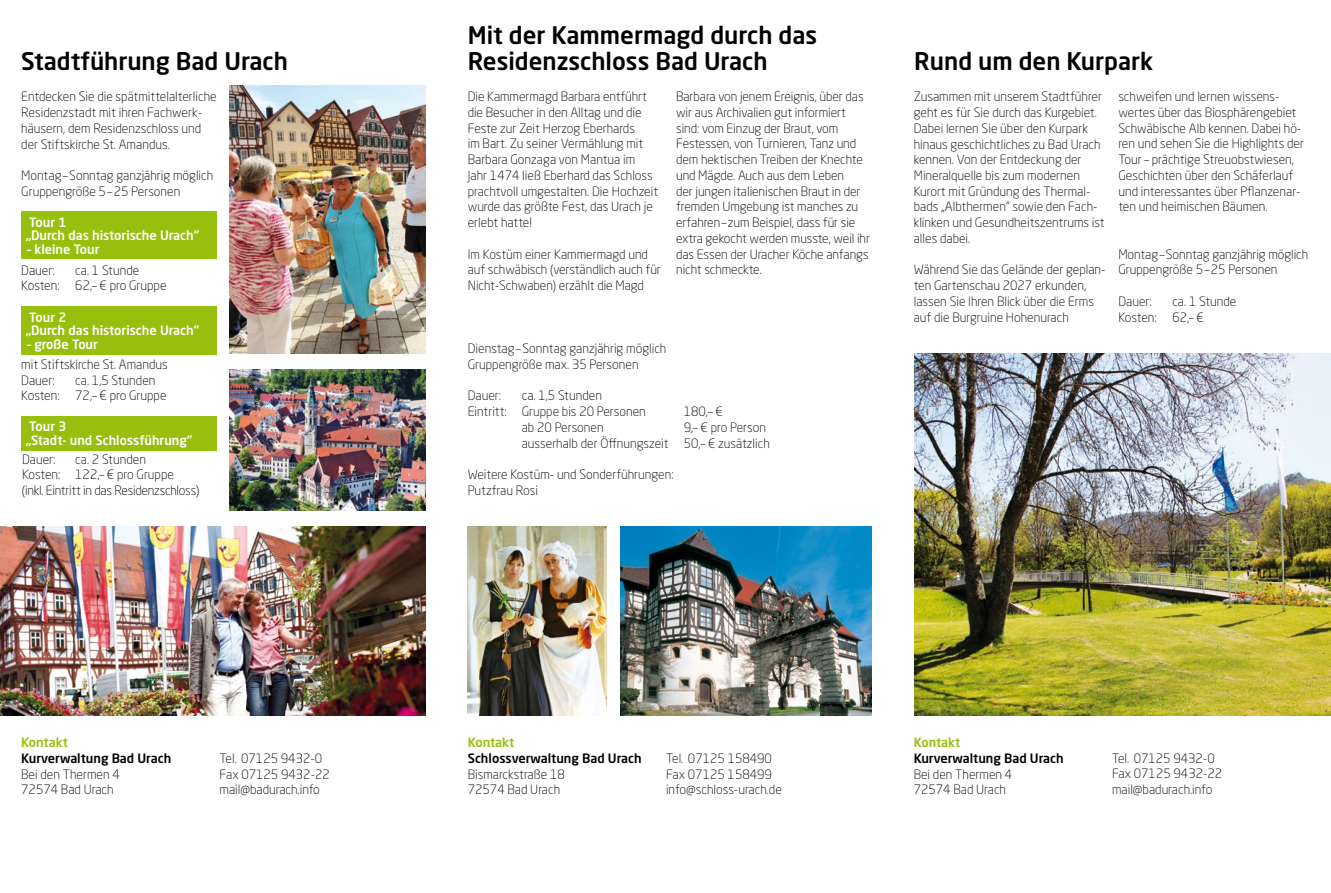
<style>
.page{position:relative;width:1331px;height:893px;background:#fff}
.page>*{position:absolute;margin:0;border:0;box-sizing:border-box;transform-origin:0 0}
.t1{font:500 24px/25.5px "Neo Sans Pro";color:#000}
.t2{font:300 12.75px/15.8px "Neo Sans Pro";color:#000}
.t3{font:500 12.75px/13.5px "Neo Sans Pro";color:#fff}
.t4{font:300 12.75px/15.8px "Neo Sans Pro";letter-spacing:-.02em;color:#000}
.t5{font:500 12.75px "Neo Sans Pro";color:#000}
.t6{font:500 12.75px "Neo Sans Pro";color:#97bf0d}
</style>
<div class="page">
<img style="left:914px;top:353px;width:417px;height:363px">
<div style="left:21px;top:212px;width:196px;height:47px;background:#97bf0d"></div>
<div style="left:21px;top:416px;width:196px;height:34px;background:#97bf0d"></div>
<div style="left:21px;top:306px;width:196px;height:49px;background:#97bf0d"></div>
<img style="left:230px;top:86px;width:195px;height:267px">
<img style="left:230px;top:369px;width:195px;height:142px">
<img style="left:0;top:527px;width:425px;height:189px">
<img style="left:468px;top:527px;width:139px;height:189px">
<img style="left:621px;top:527px;width:251px;height:189px">
<h1 class="t1" style="left:21px;top:48px;width:268px">Stadtführung Bad Urach</h1>
<p class="t2" style="left:21px;top:89px;width:197px">Entdecken Sie die spätmittelalterliche Residenzstadt mit ihren Fachwerk&shy;häusern, dem Residenzschloss und der Stiftskirche St. Amandus.</p>
<p class="t2" style="left:21px;top:167px;width:193px">Montag–Sonntag ganzjährig möglich<br>Gruppengröße 5–25 Personen</p>
<p class="t3" style="left:26px;top:215px;width:175px">Tour 1<br>„Durch das historische Urach“</p>
<p class="t3" style="left:27px;top:242px;width:74px">– kleine Tour</p>
<p class="t2" style="left:21px;top:262px;width:147px;text-indent:54px">ca. 1 Stunde<br>Kosten: 62,– € pro Gruppe</p>
<p class="t2" style="left:21px;top:262px;width:35px">Dauer:</p>
<p class="t3" style="left:26px;top:310px;width:175px">Tour 2<br>„Durch das historische Urach“</p>
<p class="t3" style="left:27px;top:337px;width:72px">– große Tour</p>
<p class="t2" style="left:21px;top:356px;width:148px">mit Stiftskirche St. Amandus<br>Dauer:</p>
<p class="t2" style="left:21px;top:372px;width:147px;text-indent:54px">ca. 1,5 Stunden<br>Kosten: 72,– € pro Gruppe</p>
<p class="t3" style="left:26px;top:420px;width:168px">Tour 3<br>„Stadt- und Schlossführung“</p>
<p class="t4" style="left:22px;top:451px;width:179px;text-indent:53px">ca. 2 Stunden<br>Kosten: 122,– € pro Gruppe<br>(inkl. Eintritt in das Residenzschloss)</p>
<p class="t2" style="left:22px;top:451px;width:35px">Dauer:</p>
<p class="t6" style="left:21px;top:734px;width:48px">Kontakt</p>
<p class="t5" style="left:21px;top:750px;width:152px">Kurverwaltung Bad Urach</p>
<p class="t2" style="left:21px;top:766px;width:100px">Bei den Thermen 4<br>72574 Bad Urach</p>
<p class="t2" style="left:220px;top:750px;width:112px">Tel. 07125 9432-0<br>Fax 07125 9432-22 mail@badurach.info</p>
<h1 class="t1" style="left:468px;top:22px;width:351px">Mit der Kammermagd durch das<br>Residenzschloss Bad Urach</h1>
<p class="t2" style="left:468px;top:89px;width:192px">Die Kammermagd Barbara entführt die Besucher in den Alltag und die<br>Feste zur Zeit Herzog Eberhards<br>im Bart. Zu seiner Vermählung mit<br>Barbara Gonzaga von Mantua im<br>Jahr 1474 ließ Eberhard das Schloss prachtvoll umgestalten. Die Hochzeit wurde das größte Fest, das Urach je erlebt hatte!</p>
<p class="t2" style="left:468px;top:246px;width:195px">Im Kostüm einer Kammermagd und auf schwäbisch (verständlich auch für<br>Nicht-Schwaben) erzählt die Magd</p>
<p class="t2" style="left:676px;top:89px;width:195px">Barbara von jenem Ereignis, über das wir aus Archivalien gut informiert sind: vom Einzug der Braut, vom Festessen, von Turnieren, Tanz und dem hektischen Treiben der Knechte und Mägde. Auch aus dem Leben<br>der jungen italienischen Braut in der fremden Umgebung ist manches zu erfahren– zum Beispiel, dass für sie extra gekocht werden musste, weil ihr das Essen der Uracher Köche anfangs nicht schmeckte.</p>
<p class="t2" style="left:468px;top:341px;width:200px">Dienstag–Sonntag ganzjährig möglich<br>Gruppengröße max. 35 Personen</p>
<p class="t2" style="left:468px;top:388px;width:35px">Dauer:</p>
<p class="t2" style="left:468px;top:388px;width:180px;text-indent:54px">ca. 1,5 Stunden<br>Eintritt: Gruppe bis 20 Personen</p>
<p class="t2" style="left:684px;top:404px;width:41px">180,– €</p>
<p class="t2" style="left:522px;top:419px;width:250px;text-align:right">9,– € pro Person<br>ausserhalb der Öffnungszeit 50,– € zusätzlich</p>
<p class="t2" style="left:468px;top:467px;width:207px">Weitere Kostüm- und Sonderführungen:<br>Putzfrau Rosi</p>
<p class="t2" style="left:522px;top:419px;width:84px">ab 20 Personen</p>
<h1 class="t1" style="left:914px;top:48px;width:241px">Rund um den Kurpark</h1>
<p class="t2" style="left:914px;top:89px;width:193px">Zusammen mit unserem Stadtführer geht es für Sie durch das Kurgebiet.<br>Dabei lernen Sie über den Kurpark hinaus geschichtliches zu Bad Urach kennen. Von der Entdeckung der<br>Mineralquelle bis zum modernen<br>Kurort mit Gründung des Thermal&shy;bads „Albthermen” sowie den Fach&shy;klinken und Gesundheitszentrums ist alles dabei.</p>
<p class="t2" style="left:914px;top:262px;width:193px">Während Sie das Gelände der geplan&shy;ten Gartenschau 2027 erkunden, lassen Sie Ihren Blick über die Erms auf die Burgruine Hohenurach</p>
<p class="t2" style="left:1118px;top:89px;width:187px">schweifen und lernen wissens&shy;wertes über das Biosphärengebiet Schwäbische Alb kennen. Dabei hö&shy;ren und sehen Sie die Highlights der Tour – prächtige Streuobstwiesen, Geschichten über den Schäferlauf und interessantes über Pflanzenar&shy;ten und heimischen Bäumen.</p>
<p class="t2" style="left:1118px;top:246px;width:191px">Montag–Sonntag ganzjährig möglich<br>Gruppengröße 5–25 Personen</p>
<p class="t2" style="left:1118px;top:293px;width:35px">Dauer:</p>
<p class="t2" style="left:1118px;top:293px;width:120px;text-indent:54px">ca. 1 Stunde<br>Kosten: 62,– €</p>
<p class="t6" style="left:468px;top:734px;width:48px">Kontakt</p>
<p class="t5" style="left:468px;top:750px;width:175px">Schlossverwaltung Bad Urach</p>
<p class="t2" style="left:468px;top:766px;width:99px">Bismarckstraße 18<br>72574 Bad Urach</p>
<p class="t2" style="left:666px;top:750px;width:117px">Tel. 07125 158490<br>Fax 07125 158499 info@schloss-urach.de</p>
<p class="t6" style="left:914px;top:734px;width:48px">Kontakt</p>
<p class="t5" style="left:914px;top:750px;width:152px">Kurverwaltung Bad Urach</p>
<p class="t2" style="left:914px;top:766px;width:100px">Bei den Thermen 4<br>72574 Bad Urach</p>
<p class="t2" style="left:1112px;top:750px;width:112px">Tel. 07125 9432-0<br>Fax 07125 9432-22 mail@badurach.info</p>
</div>
